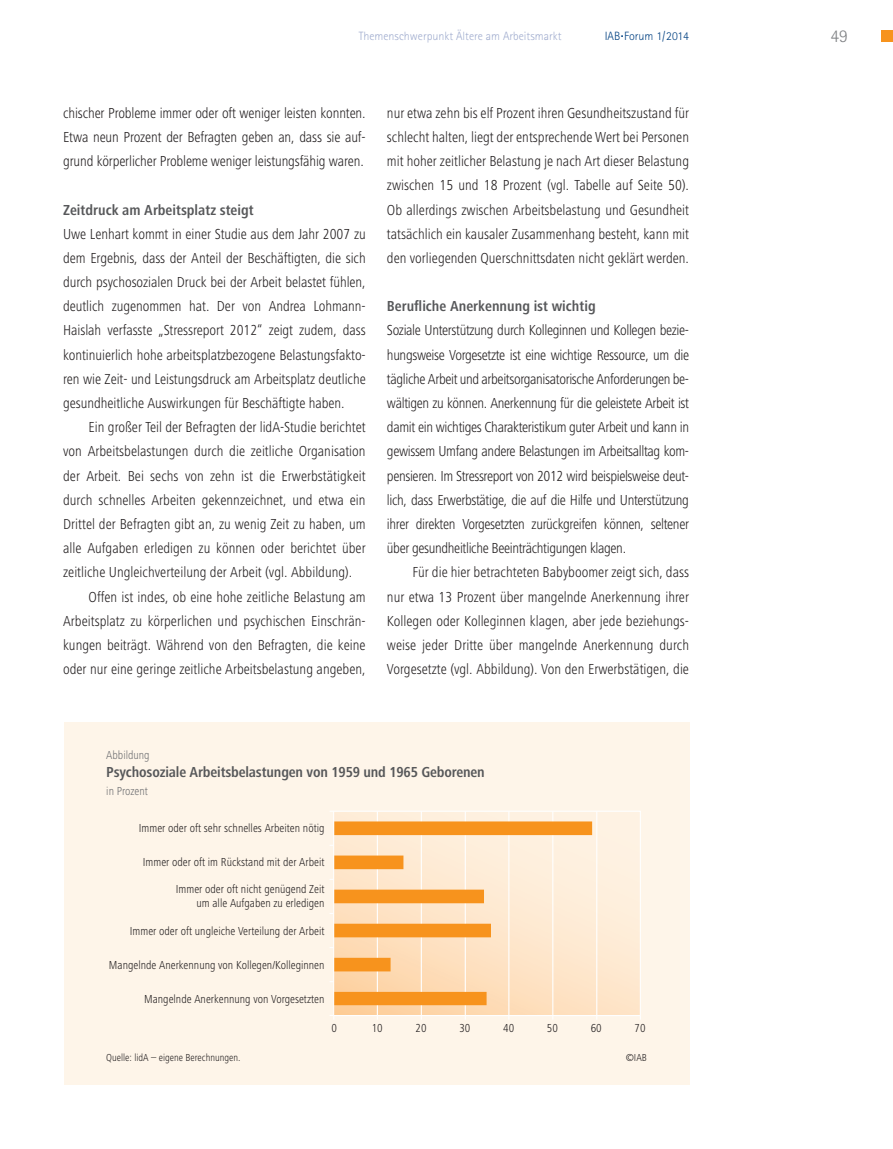
<style>
.page{position:relative;width:893px;height:1149px;background:#fff}
.page>*{position:absolute;margin:0;border:0;box-sizing:border-box;transform-origin:0 0}
.t1{font:300 18px "Rotis Sans Serif";color:#808285}
.t2{font:300 condensed 15px/24.2px "Frutiger Next LT";color:#231f20;text-align:justify}
.t3{font:700 condensed 15px "Frutiger Next LT";color:#57585a}
.t4{font:300 condensed 12px/14.4px "Frutiger Next LT";color:#231f20;text-align:right}
.t5{font:300 12px "Rotis Sans Serif";color:#a0acce}
.t6{font:300 condensed 12px "Frutiger Next LT";color:#6c6d70}
.t7{font:300 12px "Rotis Sans Serif";color:#014081}
.t8{font:300 condensed 10.5px "Frutiger Next LT";color:#231f20}
</style>
<div class="page">
<div style="left:881px;top:30px;width:12px;height:12px;background:#f7931d"></div>
<div style="left:64px;top:722px;width:625px;height:362px;background:#fef5e9"></div>
<svg style="left:330px;top:811px;width:311px;height:205px"></svg>
<hr style="left:596px;top:811px;width:1px;height:204px;background:#fff">
<hr style="left:552px;top:811px;width:1px;height:204px;background:#fff">
<hr style="left:508px;top:811px;width:1px;height:204px;background:#fff">
<hr style="left:465px;top:811px;width:1px;height:204px;background:#fff">
<hr style="left:421px;top:811px;width:1px;height:204px;background:#fff">
<hr style="left:377px;top:811px;width:1px;height:204px;background:#fff">
<hr style="left:334px;top:1014px;width:306px;height:1px;background:#fff">
<hr style="left:333px;top:811px;width:1px;height:204px;background:#fff">
<svg style="left:334px;top:821px;width:258px;height:183px"></svg>
<p class="t5" style="left:359px;top:32px;width:204px">Themenschwerpunkt Ältere am Arbeitsmarkt</p>
<p class="t7" style="left:605px;top:32px;width:86px">IAB<sup>.</sup> Forum 1/2014</p>
<p class="t1" style="left:830px;top:30px;width:19px">49</p>
<p class="t2" style="left:63px;top:102px;width:304px">chischer Probleme immer oder oft weniger leisten konnten.<br>Etwa neun Prozent der Befragten geben an, dass sie auf&shy;grund körperlicher Probleme weniger leistungsfähig waren.</p>
<p class="t3" style="left:63px;top:203px;width:192px">Zeitdruck am Arbeitsplatz steigt</p>
<p class="t2" style="left:63px;top:223px;width:304px">Uwe Lenhart kommt in einer Studie aus dem Jahr 2007 zu dem Ergebnis, dass der Anteil der Beschäftigten, die sich durch psychosozialen Druck bei der Arbeit belastet fühlen, deutlich zugenommen hat. Der von Andrea Lohmann-Haislah verfasste „Stressreport 2012“ zeigt zudem, dass kontinuierlich hohe arbeitsplatzbezogene Belastungsfakto&shy;ren wie Zeit- und Leistungsdruck am Arbeitsplatz deutliche gesundheitliche Auswirkungen für Beschäftigte haben.</p>
<p class="t2" style="left:89px;top:416px;width:279px">Ein großer Teil der Befragten der lidA-Studie berichtet</p>
<p class="t2" style="left:63px;top:441px;width:304px">von Arbeitsbelastungen durch die zeitliche Organisation</p>
<p class="t2" style="left:63px;top:465px;width:304px">der Arbeit. Bei sechs von zehn ist die Erwerbstätigkeit</p>
<p class="t2" style="left:63px;top:489px;width:304px">durch schnelles Arbeiten gekennzeichnet, und etwa ein</p>
<p class="t2" style="left:63px;top:513px;width:304px">Drittel der Befragten gibt an, zu wenig Zeit zu haben, um</p>
<p class="t2" style="left:63px;top:537px;width:304px">alle Aufgaben erledigen zu können oder berichtet über</p>
<p class="t2" style="left:63px;top:561px;width:291px">zeitliche Ungleichverteilung der Arbeit (vgl. Abbildung).</p>
<p class="t2" style="left:89px;top:586px;width:279px">Offen ist indes, ob eine hohe zeitliche Belastung am</p>
<p class="t2" style="left:63px;top:610px;width:304px">Arbeitsplatz zu körperlichen und psychischen Einschrän-</p>
<p class="t2" style="left:63px;top:634px;width:304px">kungen beiträgt. Während von den Befragten, die keine</p>
<p class="t2" style="left:63px;top:658px;width:304px">oder nur eine geringe zeitliche Arbeitsbelastung angeben,</p>
<p class="t2" style="left:387px;top:102px;width:304px">nur etwa zehn bis elf Prozent ihren Gesundheitszustand für schlecht halten, liegt der entsprechende Wert bei Personen mit hoher zeitlicher Belastung je nach Art dieser Belastung zwischen 15 und 18 Prozent (vgl. Tabelle auf Seite 50).<br>Ob allerdings zwischen Arbeitsbelastung und Gesundheit tatsächlich ein kausaler Zusammenhang besteht, kann mit den vorliegenden Querschnittsdaten nicht geklärt werden.</p>
<p class="t3" style="left:387px;top:300px;width:210px">Berufliche Anerkennung ist wichtig</p>
<p class="t2" style="left:387px;top:320px;width:304px">Soziale Unterstützung durch Kolleginnen und Kollegen bezie&shy;hungsweise Vorgesetzte ist eine wichtige Ressource, um die tägliche Arbeit und arbeitsorganisatorische Anforderungen be&shy;wältigen zu können. Anerkennung für die geleistete Arbeit ist damit ein wichtiges Charakteristikum guter Arbeit und kann in gewissem Umfang andere Belastungen im Arbeitsalltag kom&shy;pensieren. Im Stressreport von 2012 wird beispielsweise deut&shy;lich, dass Erwerbstätige, die auf die Hilfe und Unterstützung ihrer direkten Vorgesetzten zurückgreifen können, seltener über gesundheitliche Beeinträchtigungen klagen.</p>
<p class="t2" style="left:387px;top:561px;width:304px;text-indent:26px">Für die hier betrachteten Babyboomer zeigt sich, dass nur etwa 13 Prozent über mangelnde Anerkennung ihrer Kollegen oder Kolleginnen klagen, aber jede beziehungs&shy;weise jeder Dritte über mangelnde Anerkennung durch Vorgesetzte (vgl. Abbildung). Von den Erwerbstätigen, die</p>
<p class="t6" style="left:106px;top:750px;width:45px">Abbildung</p>
<p class="t3" style="left:106px;top:765px;width:380px">Psychosoziale Arbeitsbelastungen von 1959 und 1965 Geborenen</p>
<p class="t6" style="left:106px;top:786px;width:43px">in Prozent</p>
<p class="t4" style="left:139px;top:821px;width:187px">Immer oder oft sehr schnelles Arbeiten nötig</p>
<p class="t4" style="left:143px;top:855px;width:183px">Immer oder oft im Rückstand mit der Arbeit</p>
<p class="t4" style="left:176px;top:882px;width:150px">Immer oder oft nicht genügend Zeit um alle Aufgaben zu erledigen</p>
<p class="t4" style="left:130px;top:925px;width:196px">Immer oder oft ungleiche Verteilung der Arbeit</p>
<p class="t4" style="left:109px;top:959px;width:217px">Mangelnde Anerkennung von Kollegen/Kolleginnen</p>
<p class="t4" style="left:144px;top:993px;width:182px">Mangelnde Anerkennung von Vorgesetzten</p>
<p class="t4" style="left:331px;top:1021px;width:7px">0</p>
<p class="t4" style="left:372px;top:1021px;width:13px">10</p>
<p class="t4" style="left:416px;top:1021px;width:13px">20</p>
<p class="t4" style="left:459px;top:1021px;width:13px">30</p>
<p class="t4" style="left:503px;top:1021px;width:13px">40</p>
<p class="t4" style="left:547px;top:1021px;width:13px">50</p>
<p class="t4" style="left:591px;top:1021px;width:13px">60</p>
<p class="t4" style="left:635px;top:1021px;width:13px">70</p>
<p class="t8" style="left:106px;top:1053px;width:136px">Quelle: lidA – eigene Berechnungen.</p>
<p class="t8" style="left:626px;top:1053px;width:23px">©IAB</p>
</div>
